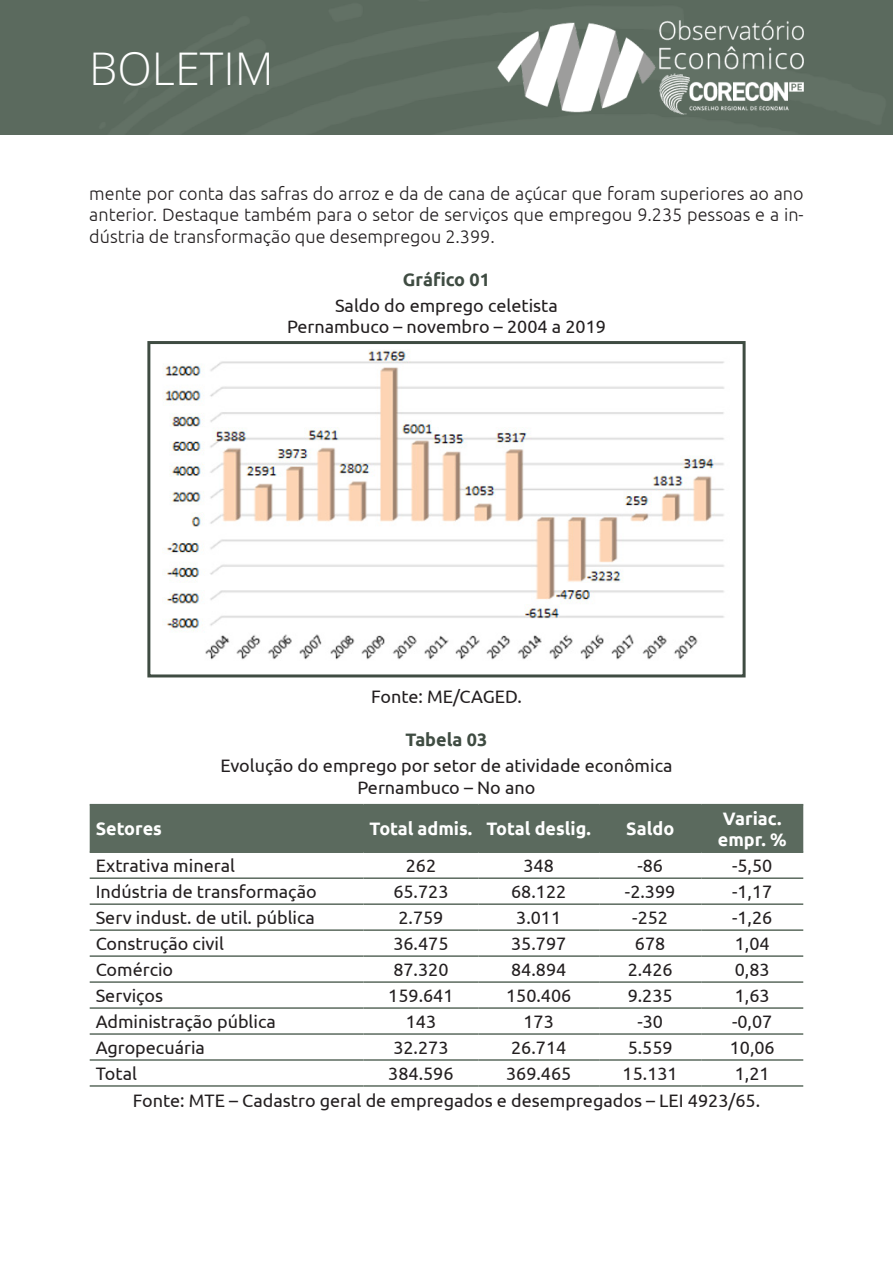
<style>
.page{position:relative;width:893px;height:1263px;background:#fff}
.page>*{position:absolute;margin:0;border:0;box-sizing:border-box;transform-origin:0 0}
.t1{font:300 45px "Open Sans";color:#fff}
.t2{font:18px "Ubuntu";color:#231f20}
.t3{font:300 18px/21.6px "Ubuntu";color:#231f20;text-align:justify}
.t4{font:700 18px/21.6px "Ubuntu";color:#fff}
.t5{font:700 18px "Ubuntu";color:#3f4c42}
</style>
<div class="page">
<img style="left:163px;top:349px;width:562px;height:311px">
<div style="left:147px;top:341px;width:599px;height:336px;border:3px solid #3f4c42"></div>
<div style="left:90px;top:805px;width:713px;height:46px;background:#5b6a5e"></div>
<hr style="left:90px;top:804px;width:274px;height:1px;background:#5b6a5e">
<hr style="left:90px;top:851px;width:274px;height:2px;background:#5b6a5e">
<hr style="left:364px;top:851px;width:114px;height:2px;background:#5b6a5e">
<hr style="left:478px;top:851px;width:121px;height:2px;background:#5b6a5e">
<hr style="left:599px;top:851px;width:102px;height:2px;background:#5b6a5e">
<hr style="left:701px;top:851px;width:102px;height:2px;background:#5b6a5e">
<hr style="left:90px;top:877px;width:274px;height:2px;background:#5b6a5e">
<hr style="left:364px;top:877px;width:114px;height:2px;background:#5b6a5e">
<hr style="left:478px;top:877px;width:121px;height:2px;background:#5b6a5e">
<hr style="left:599px;top:877px;width:102px;height:2px;background:#5b6a5e">
<hr style="left:701px;top:877px;width:102px;height:2px;background:#5b6a5e">
<hr style="left:90px;top:903px;width:274px;height:2px;background:#5b6a5e">
<hr style="left:364px;top:903px;width:114px;height:2px;background:#5b6a5e">
<hr style="left:478px;top:903px;width:121px;height:2px;background:#5b6a5e">
<hr style="left:599px;top:903px;width:102px;height:2px;background:#5b6a5e">
<hr style="left:701px;top:903px;width:102px;height:2px;background:#5b6a5e">
<hr style="left:90px;top:929px;width:274px;height:2px;background:#5b6a5e">
<hr style="left:364px;top:929px;width:114px;height:2px;background:#5b6a5e">
<hr style="left:478px;top:929px;width:121px;height:2px;background:#5b6a5e">
<hr style="left:599px;top:929px;width:102px;height:2px;background:#5b6a5e">
<hr style="left:701px;top:929px;width:102px;height:2px;background:#5b6a5e">
<hr style="left:90px;top:955px;width:274px;height:2px;background:#5b6a5e">
<hr style="left:364px;top:955px;width:114px;height:2px;background:#5b6a5e">
<hr style="left:478px;top:955px;width:121px;height:2px;background:#5b6a5e">
<hr style="left:599px;top:955px;width:102px;height:2px;background:#5b6a5e">
<hr style="left:701px;top:955px;width:102px;height:2px;background:#5b6a5e">
<hr style="left:90px;top:981px;width:274px;height:2px;background:#5b6a5e">
<hr style="left:364px;top:981px;width:114px;height:2px;background:#5b6a5e">
<hr style="left:478px;top:981px;width:121px;height:2px;background:#5b6a5e">
<hr style="left:599px;top:981px;width:102px;height:2px;background:#5b6a5e">
<hr style="left:701px;top:981px;width:102px;height:2px;background:#5b6a5e">
<hr style="left:90px;top:1007px;width:274px;height:2px;background:#5b6a5e">
<hr style="left:364px;top:1007px;width:114px;height:2px;background:#5b6a5e">
<hr style="left:478px;top:1007px;width:121px;height:2px;background:#5b6a5e">
<hr style="left:599px;top:1007px;width:102px;height:2px;background:#5b6a5e">
<hr style="left:701px;top:1007px;width:102px;height:2px;background:#5b6a5e">
<hr style="left:90px;top:1033px;width:274px;height:2px;background:#5b6a5e">
<hr style="left:364px;top:1033px;width:114px;height:2px;background:#5b6a5e">
<hr style="left:478px;top:1033px;width:121px;height:2px;background:#5b6a5e">
<hr style="left:599px;top:1033px;width:102px;height:2px;background:#5b6a5e">
<hr style="left:701px;top:1033px;width:102px;height:2px;background:#5b6a5e">
<hr style="left:90px;top:1059px;width:274px;height:2px;background:#5b6a5e">
<hr style="left:364px;top:1059px;width:114px;height:2px;background:#5b6a5e">
<hr style="left:478px;top:1059px;width:121px;height:2px;background:#5b6a5e">
<hr style="left:599px;top:1059px;width:102px;height:2px;background:#5b6a5e">
<hr style="left:701px;top:1059px;width:102px;height:2px;background:#5b6a5e">
<hr style="left:90px;top:1085px;width:274px;height:2px;background:#5b6a5e">
<hr style="left:364px;top:1085px;width:114px;height:2px;background:#5b6a5e">
<hr style="left:478px;top:1085px;width:121px;height:2px;background:#5b6a5e">
<hr style="left:599px;top:1085px;width:102px;height:2px;background:#5b6a5e">
<hr style="left:701px;top:1085px;width:102px;height:2px;background:#5b6a5e">
<hr style="left:364px;top:804px;width:114px;height:1px;background:#5b6a5e">
<hr style="left:478px;top:804px;width:121px;height:1px;background:#5b6a5e">
<hr style="left:599px;top:804px;width:102px;height:1px;background:#5b6a5e">
<hr style="left:701px;top:804px;width:102px;height:1px;background:#5b6a5e">
<div style="left:0;top:0;width:893px;height:134px;background:#5b6a5e"></div>
<img style="left:497px;top:21px;width:307px;height:94px">
<p class="t1" style="left:89px;top:38px;width:186px">BOLETIM</p>
<p class="t3" style="left:89px;top:182px;width:716px">mente por conta das safras do arroz e da de cana de açúcar que foram superiores ao ano anterior. Destaque também para o setor de serviços que empregou 9.235 pessoas e a in&shy;dústria de transformação que desempregou 2.399.</p>
<p class="t5" style="left:403px;top:268px;width:88px">Gráfico 01</p>
<p class="t2" style="left:335px;top:294px;width:224px">Saldo do emprego celetista</p>
<p class="t2" style="left:287px;top:316px;width:320px">Pernambuco – novembro – 2004 a 2019</p>
<p class="t2" style="left:371px;top:686px;width:152px">Fonte: ME/CAGED.</p>
<p class="t5" style="left:406px;top:729px;width:83px">Tabela 03</p>
<p class="t2" style="left:221px;top:755px;width:453px">Evolução do emprego por setor de atividade econômica</p>
<p class="t2" style="left:358px;top:776px;width:179px">Pernambuco – No ano</p>
<p class="t4" style="left:96px;top:818px;width:68px">Setores</p>
<p class="t4" style="left:370px;top:818px;width:104px">Total admis.</p>
<p class="t4" style="left:486px;top:818px;width:106px">Total deslig.</p>
<p class="t4" style="left:626px;top:818px;width:50px">Saldo</p>
<p class="t4" style="left:718px;top:807px;width:70px">Variac. empr. %</p>
<p class="t2" style="left:96px;top:855px;width:141px">Extrativa mineral</p>
<p class="t2" style="left:406px;top:855px;width:32px">262</p>
<p class="t2" style="left:523px;top:855px;width:32px">348</p>
<p class="t2" style="left:637px;top:855px;width:27px">-86</p>
<p class="t2" style="left:732px;top:855px;width:42px">-5,50</p>
<p class="t2" style="left:96px;top:881px;width:222px">Indústria de transformação</p>
<p class="t2" style="left:393px;top:881px;width:57px">65.723</p>
<p class="t2" style="left:511px;top:881px;width:57px">68.122</p>
<p class="t2" style="left:625px;top:881px;width:52px">-2.399</p>
<p class="t2" style="left:732px;top:881px;width:42px">-1,17</p>
<p class="t2" style="left:96px;top:907px;width:221px">Serv indust. de util. pública</p>
<p class="t2" style="left:398px;top:907px;width:47px">2.759</p>
<p class="t2" style="left:516px;top:907px;width:47px">3.011</p>
<p class="t2" style="left:632px;top:907px;width:37px">-252</p>
<p class="t2" style="left:732px;top:907px;width:42px">-1,26</p>
<p class="t2" style="left:96px;top:933px;width:130px">Construção civil</p>
<p class="t2" style="left:393px;top:933px;width:57px">36.475</p>
<p class="t2" style="left:511px;top:933px;width:57px">35.797</p>
<p class="t2" style="left:635px;top:933px;width:32px">678</p>
<p class="t2" style="left:735px;top:933px;width:36px">1,04</p>
<p class="t2" style="left:96px;top:959px;width:79px">Comércio</p>
<p class="t2" style="left:393px;top:959px;width:57px">87.320</p>
<p class="t2" style="left:511px;top:959px;width:57px">84.894</p>
<p class="t2" style="left:628px;top:959px;width:47px">2.426</p>
<p class="t2" style="left:735px;top:959px;width:36px">0,83</p>
<p class="t2" style="left:96px;top:985px;width:69px">Serviços</p>
<p class="t2" style="left:388px;top:985px;width:67px">159.641</p>
<p class="t2" style="left:506px;top:985px;width:67px">150.406</p>
<p class="t2" style="left:628px;top:985px;width:47px">9.235</p>
<p class="t2" style="left:735px;top:985px;width:36px">1,63</p>
<p class="t2" style="left:96px;top:1011px;width:182px">Administração pública</p>
<p class="t2" style="left:406px;top:1011px;width:32px">143</p>
<p class="t2" style="left:523px;top:1011px;width:32px">173</p>
<p class="t2" style="left:637px;top:1011px;width:27px">-30</p>
<p class="t2" style="left:732px;top:1011px;width:42px">-0,07</p>
<p class="t2" style="left:96px;top:1037px;width:111px">Agropecuária</p>
<p class="t2" style="left:393px;top:1037px;width:57px">32.273</p>
<p class="t2" style="left:511px;top:1037px;width:57px">26.714</p>
<p class="t2" style="left:628px;top:1037px;width:47px">5.559</p>
<p class="t2" style="left:730px;top:1037px;width:47px">10,06</p>
<p class="t2" style="left:96px;top:1063px;width:43px">Total</p>
<p class="t2" style="left:388px;top:1063px;width:67px">384.596</p>
<p class="t2" style="left:506px;top:1063px;width:67px">369.465</p>
<p class="t2" style="left:623px;top:1063px;width:57px">15.131</p>
<p class="t2" style="left:735px;top:1063px;width:36px">1,21</p>
<p class="t2" style="left:133px;top:1089px;width:629px">Fonte: MTE – Cadastro geral de empregados e desempregados – LEI 4923/65.</p>
</div>
